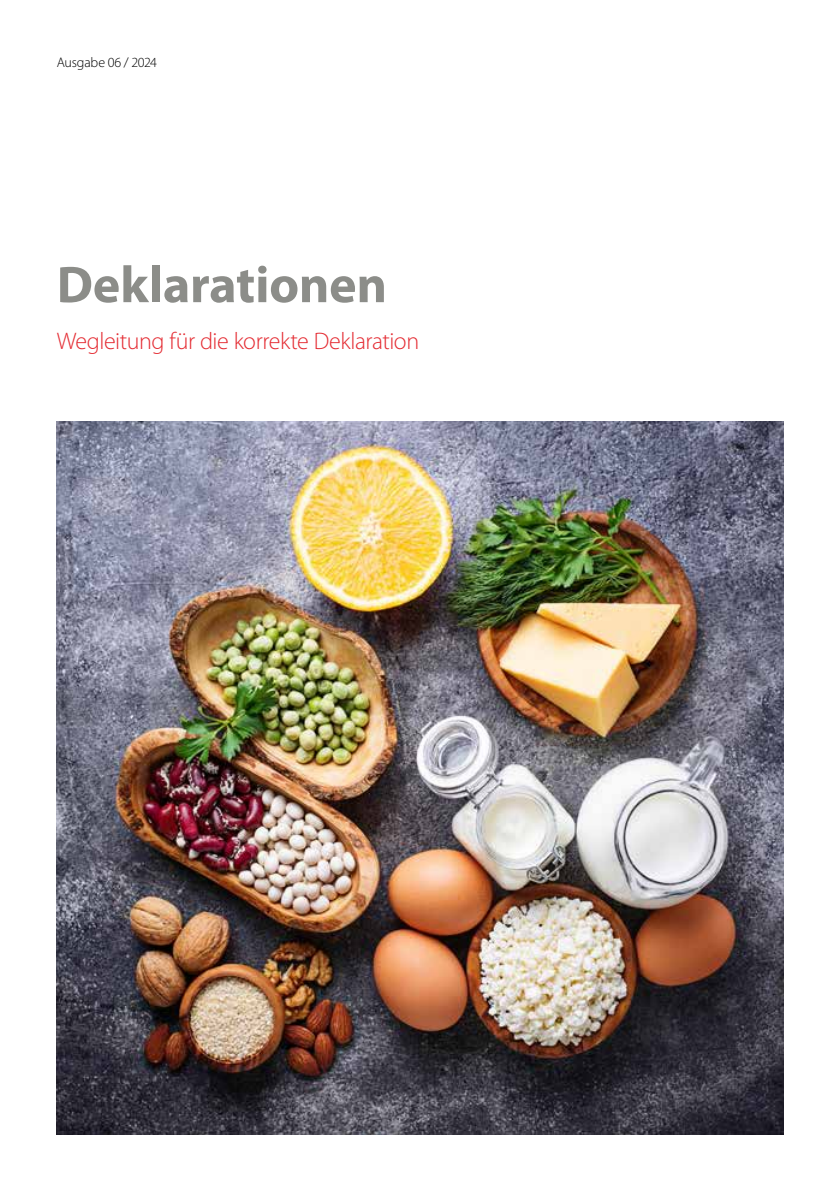
<style>
.page{position:relative;width:840px;height:1191px;background:#fff}
.page>*{position:absolute;margin:0;border:0;box-sizing:border-box;transform-origin:0 0}
.t1{font:700 52px "Myriad Pro";letter-spacing:-.005em;color:#8c8d89}
.t2{font:300 24px "Myriad Pro";letter-spacing:-.02em;color:#e42b32}
.t3{font:300 14px "Myriad Pro";letter-spacing:-.01em;color:#000}
</style>
<div class="page">
<img style="left:57px;top:422px;width:725px;height:712px">
<p class="t3" style="left:57px;top:54px;width:102px">Ausgabe 06 / 2024</p>
<h1 class="t1" style="left:57px;top:251px;width:331px">Deklarationen</h1>
<p class="t2" style="left:57px;top:327px;width:364px">Wegleitung für die korrekte Deklaration</p>
</div>
